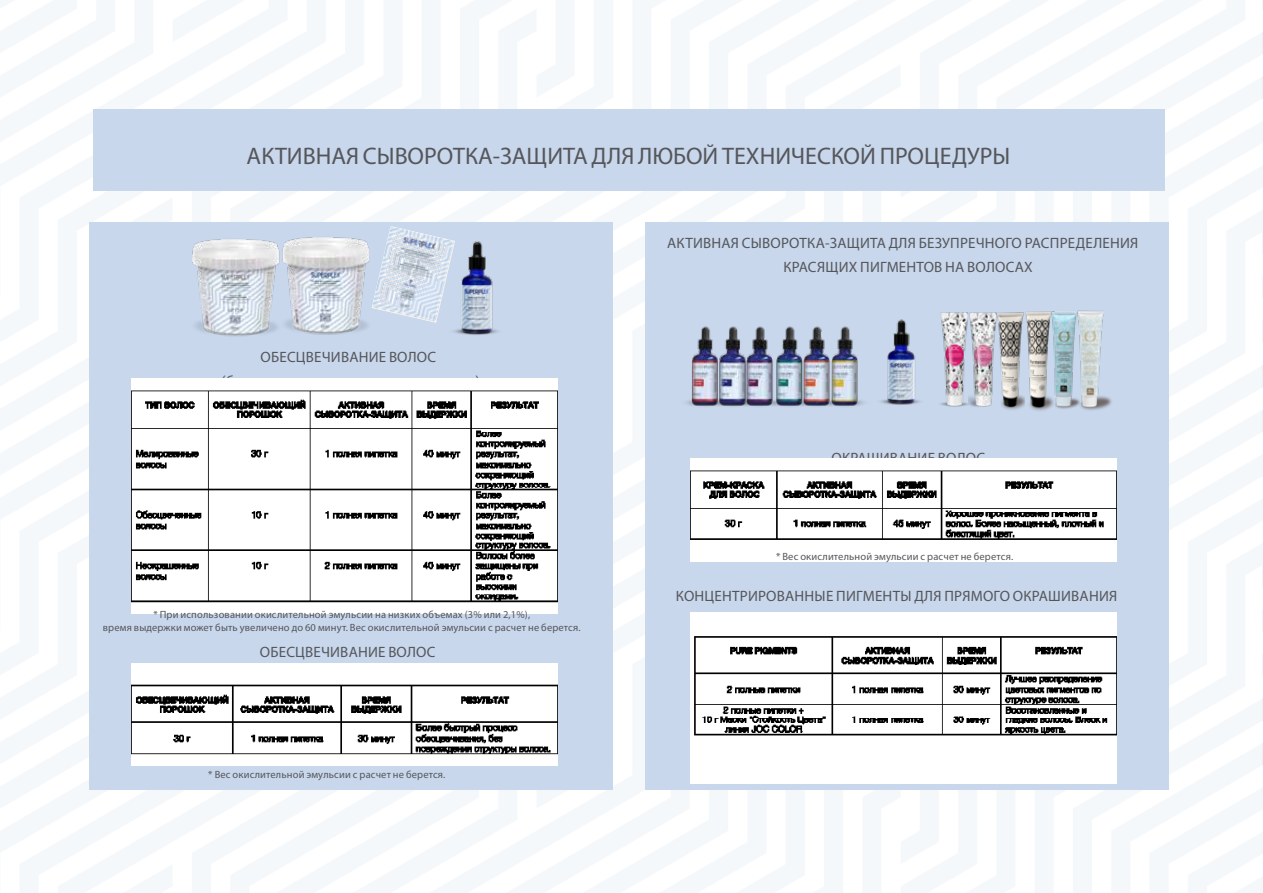
<style>
.page{position:relative;width:1263px;height:893px;background:#fff}
.page>*{position:absolute;margin:0;border:0;box-sizing:border-box;transform-origin:0 0}
.t1{font:24px "Myriad Pro";color:#55565a}
.t2{font:15px/24px "Myriad Pro";letter-spacing:.015em;color:#55565a}
.t3{font:10.5px/12.6px "Myriad Pro";letter-spacing:.015em;color:#55565a;text-align:center}
</style>
<div class="page">
<div style="left:89px;top:223px;width:524px;height:567px;background:#c8d7ec"></div>
<div style="left:93px;top:109px;width:1072px;height:82px;background:#c8d7ec"></div>
<div style="left:645px;top:223px;width:524px;height:567px;background:#c8d7ec"></div>
<img style="left:192px;top:239px;width:76px;height:97px">
<img style="left:453px;top:241px;width:46px;height:94px">
<img style="left:384px;top:226px;width:71px;height:97px">
<img style="left:268px;top:222px;width:116px;height:113px">
<img style="left:132px;top:378px;width:426px;height:235px">
<img style="left:691px;top:458px;width:426px;height:103px">
<img style="left:132px;top:663px;width:426px;height:103px">
<img style="left:691px;top:612px;width:426px;height:171px">
<img style="left:686px;top:326px;width:76px;height:81px">
<img style="left:706px;top:326px;width:53px;height:81px">
<img style="left:762px;top:326px;width:29px;height:81px">
<img style="left:791px;top:326px;width:27px;height:81px">
<img style="left:818px;top:326px;width:46px;height:81px">
<img style="left:974px;top:312px;width:19px;height:95px">
<img style="left:1024px;top:311px;width:25px;height:100px">
<img style="left:1094px;top:310px;width:18px;height:100px">
<img style="left:940px;top:312px;width:34px;height:95px">
<img style="left:993px;top:312px;width:31px;height:98px">
<img style="left:1049px;top:310px;width:45px;height:100px">
<img style="left:880px;top:319px;width:41px;height:86px">
<h1 class="t1" style="left:247px;top:142px;width:765px">АКТИВНАЯ СЫВОРОТКА-ЗАЩИТА ДЛЯ ЛЮБОЙ ТЕХНИЧЕСКОЙ ПРОЦЕДУРЫ</h1>
<h2 class="t2" style="left:260px;top:345px;width:177px">ОБЕСЦВЕЧИВАНИЕ ВОЛОС</h2>
<p class="t3" style="left:103px;top:608px;width:479px">* При использовании окислительной эмульсии на низких объемах (3% или 2,1%),<br>время выдержки может быть увеличено до 60 минут. Вес окислительной эмульсии с расчет не берется.</p>
<h2 class="t2" style="left:260px;top:639px;width:177px">ОБЕСЦВЕЧИВАНИЕ ВОЛОС</h2>
<p class="t3" style="left:208px;top:768px;width:239px">* Вес окислительной эмульсии с расчет не берется.</p>
<h2 class="t2" style="left:783px;top:231px;width:356px;text-indent:-116px">АКТИВНАЯ СЫВОРОТКА-ЗАЩИТА ДЛЯ БЕЗУПРЕЧНОГО РАСПРЕДЕЛЕНИЯ<br>КРАСЯЩИХ ПИГМЕНТОВ НА ВОЛОСАХ</h2>
<h2 class="t2" style="left:831px;top:446px;width:155px">ОКРАШИВАНИЕ ВОЛОС</h2>
<p class="t3" style="left:776px;top:550px;width:239px">* Вес окислительной эмульсии с расчет не берется.</p>
<h2 class="t2" style="left:676px;top:584px;width:443px">КОНЦЕНТРИРОВАННЫЕ ПИГМЕНТЫ ДЛЯ ПРЯМОГО ОКРАШИВАНИЯ</h2>
</div>
